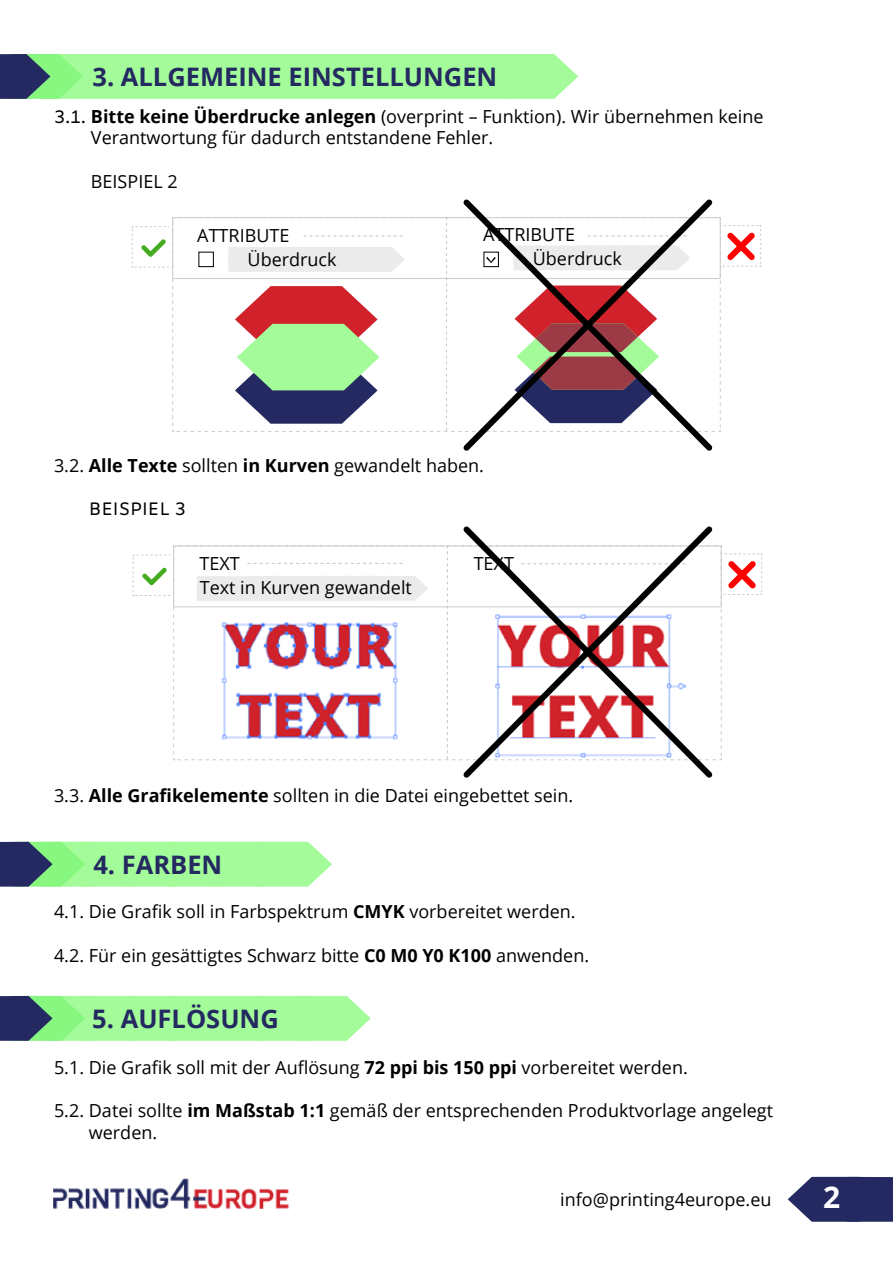
<style>
.page{position:relative;width:893px;height:1263px;background:#fff}
.page>*{position:absolute;margin:0;border:0;box-sizing:border-box;transform-origin:0 0}
.t1{font:700 30px "Open Sans";color:#fff}
.t2{font:700 25.5px "Open Sans";color:#242961}
.t3{font:18px/21.6px "Open Sans";color:#000}
.t4{font:18px "Amiko";color:#000}
.s1{font-family:"Amiko"}
.s2{font-weight:700}
</style>
<div class="page">
<svg style="left:0;top:996px;width:371px;height:45px;background:#96e494"></svg>
<svg style="left:0;top:842px;width:332px;height:45px;background:#94e294"></svg>
<svg style="left:0;top:54px;width:578px;height:45px;background:#9aed96"></svg>
<svg style="left:463px;top:199px;width:250px;height:252px"></svg>
<svg style="left:463px;top:526px;width:250px;height:252px"></svg>
<svg style="left:788px;top:1177px;width:105px;height:45px;background:#3d4173"></svg>
<img style="left:53px;top:1178px;width:235px;height:31px">
<svg style="left:131px;top:217px;width:631px;height:215px"></svg>
<svg style="left:132px;top:545px;width:631px;height:216px"></svg>
<img style="left:220px;top:620px;width:180px;height:122px">
<h2 class="t2" style="left:92px;top:59px;width:62px">3. Allge</h2>
<h2 class="t2" style="left:200px;top:59px;width:242px">meine Einstellungen</h2>
<p class="t3" style="left:91px;top:105px;width:674px;text-indent:-37px"><span class="s1">3.1.</span> <span class="s2">Bitte keine Überdrucke anlegen</span> (overprint – Funktion). Wir übernehmen keine<br>Verantwortung für dadurch entstandene Fehler.</p>
<p class="t3" style="left:91px;top:170px;width:88px">BEISPIEL 2</p>
<p class="t3" style="left:197px;top:224px;width:91px">Attribute</p>
<p class="t3" style="left:483px;top:223px;width:91px">Attribute</p>
<p class="t3" style="left:248px;top:248px;width:91px">Überdruck</p>
<p class="t3" style="left:533px;top:247px;width:91px">Überdruck</p>
<p class="t3" style="left:54px;top:454px;width:432px">3.2. <span class="s2">Alle Texte</span> sollten <span class="s2">in Kurven</span> gewandelt haben.</p>
<p class="t4" style="left:89px;top:499px;width:23px">BEISPIEL</p>
<p class="t4" style="left:175px;top:499px;width:13px">3</p>
<p class="t3" style="left:200px;top:552px;width:42px">TEXT</p>
<p class="t3" style="left:474px;top:552px;width:42px">TEXT</p>
<p class="t3" style="left:200px;top:577px;width:214px">Text in Kurven gewandelt</p>
<p class="t3" style="left:54px;top:784px;width:521px">3.3. <span class="s2">Alle Grafikelemente</span> sollten in die Datei eingebettet sein.</p>
<h2 class="t2" style="left:93px;top:847px;width:61px">4. Farben</h2>
<p class="t3" style="left:54px;top:901px;width:523px">4.1. Die Grafik soll in Farbspektrum <span class="s2">CMYK</span> vorbereitet werden.</p>
<p class="t3" style="left:54px;top:944px;width:537px">4.2. Für ein gesättigtes Schwarz bitte <span class="s2">C0 M0 Y0 K100</span> anwenden.</p>
<h2 class="t2" style="left:92px;top:1001px;width:166px">5. Auflösung</h2>
<p class="t3" style="left:54px;top:1056px;width:635px">5.1. Die Grafik soll mit der Auflösung <span class="s2">72 ppi bis 150 ppi</span> vorbereitet werden.</p>
<p class="t3" style="left:89px;top:1099px;width:686px;text-indent:-35px">5.2. Datei sollte <span class="s2">im Maßstab 1:1</span> gemäß der entsprechenden Produktvorlage angelegt werden.</p>
<p class="t3" style="left:560px;top:1188px;width:213px">info@printing4europe.eu</p>
<h1 class="t1" style="left:823px;top:1176px;width:19px">2</h1>
</div>
